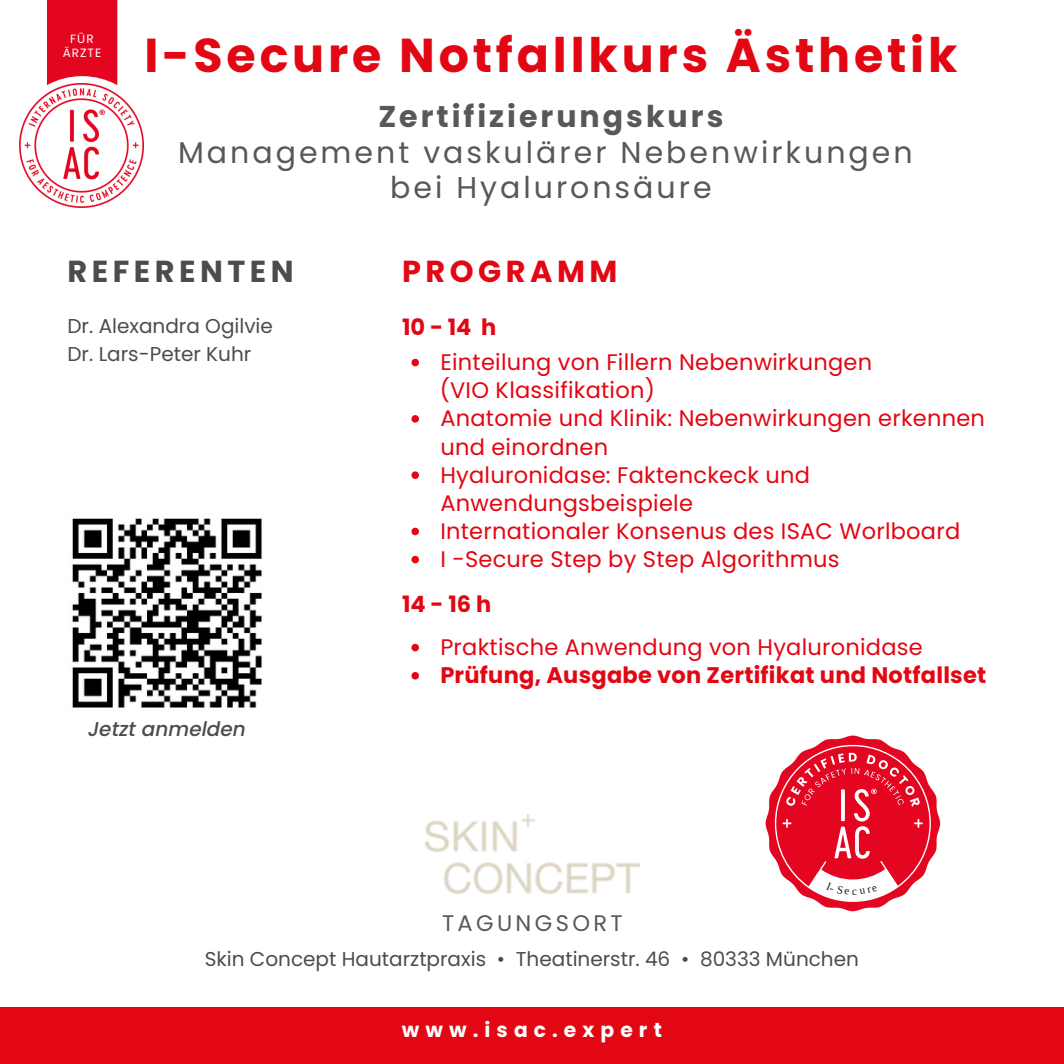
<style>
.page{position:relative;width:1064px;height:1064px;background:#fff}
.page>*{position:absolute;margin:0;border:0;box-sizing:border-box;transform-origin:0 0}
.t1{font:700 47.5px "Poppins";letter-spacing:.08em;color:#e30613}
.t2{font:700 30.25px "Poppins";letter-spacing:.15em;color:#4c4c4e}
.t3{font:700 30.25px "Poppins";letter-spacing:.15em;color:#e30613}
.t4{font:30px/35.5px "Poppins";letter-spacing:.1em;color:#58585a;text-align:center}
.t5{font:22.5px/28px "Poppins";letter-spacing:.01em;color:#e30613}
.t6{font:700 22.5px "Poppins";letter-spacing:.01em;color:#e30613}
.t7{font:22.5px "Poppins";letter-spacing:.15em;color:#58585a}
.t8{font:700 20.25px "Poppins";letter-spacing:.3em;color:#fff}
.t9{font:20px "Poppins";color:#4c4c4e}
.t10{font:italic 500 20px "Poppins";color:#4c4c4e}
.t11{font:12px/14px "Poppins";letter-spacing:.08em;color:#fff;text-align:center}
.s1{font-weight:700}
</style>
<div class="page">
<img style="left:72px;top:518px;width:190px;height:190px">
<svg style="left:47px;top:0;width:71px;height:83px;background:#e61b34"></svg>
<div style="left:12px;top:82px;width:141px;height:141px;background:#fff;border-radius:50%"></div>
<div style="left:0;top:1006px;width:1063px;height:57px;background:#e30613"></div>
<div style="left:56px;top:19px;width:52px;height:43px;background:#e40521"></div>
<img style="left:20px;top:83px;width:124px;height:124px">
<img style="left:425px;top:814px;width:214px;height:78px">
<svg style="left:411px;top:359px;width:8px;height:7px"></svg>
<svg style="left:411px;top:415px;width:8px;height:7px"></svg>
<svg style="left:411px;top:471px;width:8px;height:8px"></svg>
<svg style="left:411px;top:527px;width:8px;height:8px"></svg>
<svg style="left:411px;top:555px;width:8px;height:8px"></svg>
<svg style="left:411px;top:643px;width:8px;height:8px"></svg>
<svg style="left:411px;top:672px;width:8px;height:7px"></svg>
<svg style="left:765px;top:735px;width:174px;height:176px"></svg>
<p class="t11" style="left:63px;top:32px;width:40px">FÜR<br>ÄRZTE</p>
<p class="t1" style="left:144px;top:22px;width:814px">I-Secure Notfallkurs Ästhetik</p>
<p class="t4" style="left:178px;top:99px;width:736px"><span class="s1">Zertifizierungskurs<br></span>Management vaskulärer Nebenwirkungen bei Hyaluronsäure</p>
<h1 class="t2" style="left:67px;top:250px;width:227px">REFERENTEN</h1>
<p class="t9" style="left:67px;top:312px;width:207px">Dr. Alexandra Ogilvie</p>
<h3 class="t9" style="left:67px;top:339px;width:185px">Dr. Lars-Peter Kuhr</h3>
<h2 class="t10" style="left:88px;top:715px;width:159px">Jetzt anmelden</h2>
<h2 class="t3" style="left:402px;top:250px;width:217px">PROGRAMM</h2>
<p class="t6" style="left:402px;top:311px;width:96px">10-14 h</p>
<h5 class="t5" style="left:440px;top:348px;width:433px">Einteilung von Fillern Nebenwirkungen</h5>
<p class="t5" style="left:439px;top:376px;width:217px">(VIO Klassifikation)</p>
<h6 class="t5" style="left:440px;top:404px;width:546px">Anatomie und Klinik: Nebenwirkungen erkennen und einordnen</h6>
<p class="t5" style="left:440px;top:460px;width:371px">Hyaluronidase: Faktenckeck und<br>Anwendungsbeispiele</p>
<p class="t5" style="left:440px;top:517px;width:521px">Internationaler Konsenus des ISAC Worlboard</p>
<p class="t5" style="left:440px;top:545px;width:400px">I -Secure Step by Step Algorithmus</p>
<p class="t6" style="left:402px;top:588px;width:91px">14-16h</p>
<h5 class="t5" style="left:440px;top:633px;width:484px">Praktische Anwendung von Hyaluronidase</h5>
<p class="t6" style="left:440px;top:659px;width:547px">Prüfung, Ausgabe von Zertifikat und Notfallset</p>
<p class="t7" style="left:442px;top:907px;width:182px">TAGUNGSORT</p>
<p class="t9" style="left:205px;top:944px;width:655px">Skin Concept Hautarztpraxis • Theatinerstr. 46 • 80333 München</p>
<p class="t8" style="left:402px;top:1015px;width:261px">www.isac.expert</p>
</div>
